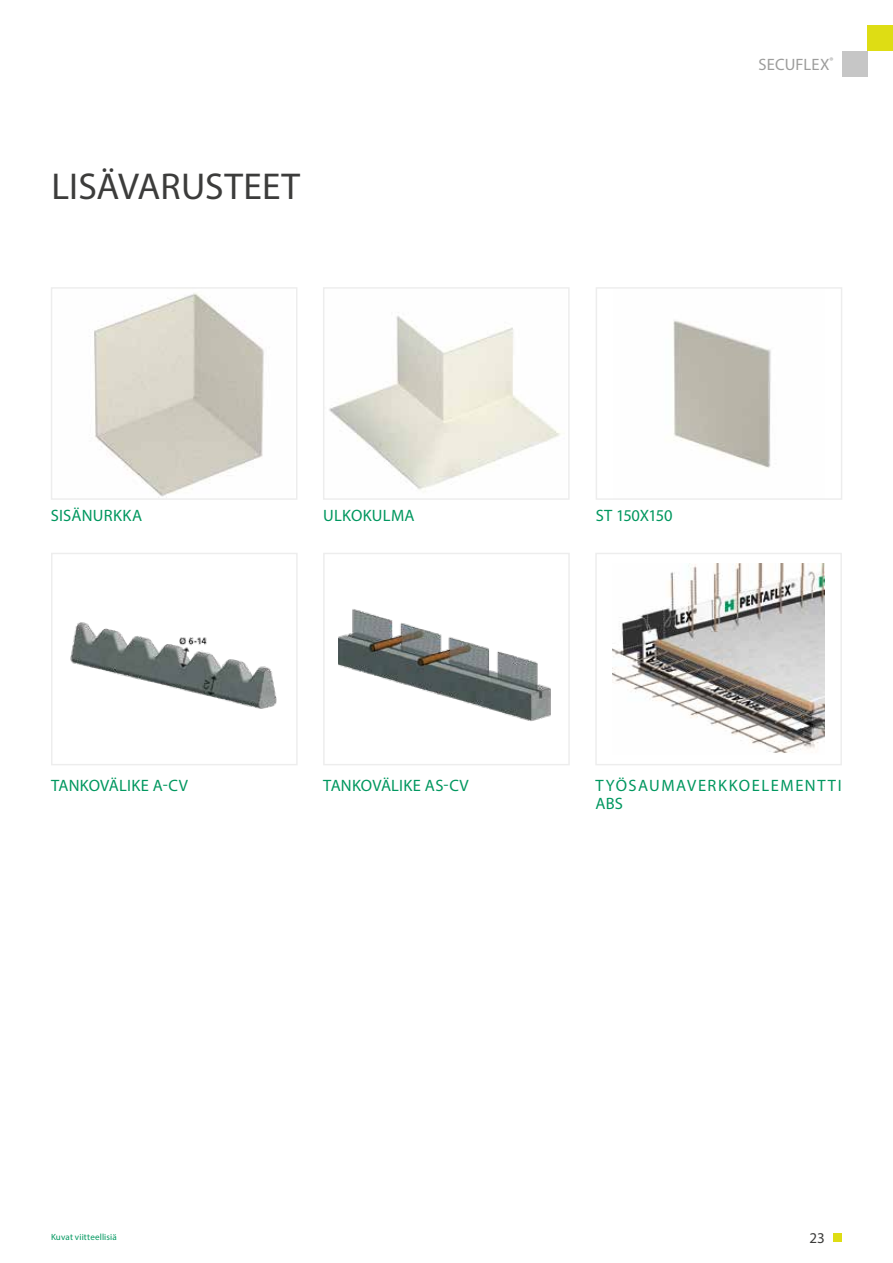
<style>
.page{position:relative;width:893px;height:1263px;background:#fff}
.page>*{position:absolute;margin:0;border:0;box-sizing:border-box;transform-origin:0 0}
.t1{font:37.5px "Myriad Pro";letter-spacing:.005em;color:#3c3c3b}
.t2{font:16.5px "Myriad Pro";letter-spacing:.02em;color:#00975f}
.t3{font:16.5px/18px "Myriad Pro";letter-spacing:.09em;color:#00975f}
.t4{font:16.5px "Myriad Pro";letter-spacing:.01em;color:#9d9d9c}
.t5{font:16.5px "Myriad Pro";letter-spacing:-.015em;color:#00975f}
.t6{font:15px "Myriad Pro";color:#3c3c3b}
.t7{font:9px "Myriad Pro";letter-spacing:.015em;color:#00975f}
</style>
<div class="page">
<div style="left:833px;top:1233px;width:9px;height:9px;background:#dedd14"></div>
<div style="left:842px;top:51px;width:25px;height:26px;background:#c6c6c6"></div>
<div style="left:867px;top:26px;width:26px;height:25px;background:#dedd14"></div>
<img style="left:329px;top:316px;width:232px;height:176px">
<div style="left:323px;top:287px;width:247px;height:213px;border:1px solid #ededed"></div>
<img style="left:673px;top:320px;width:98px;height:148px">
<div style="left:596px;top:287px;width:246px;height:213px;border:1px solid #ededed"></div>
<img style="left:94px;top:293px;width:170px;height:205px">
<div style="left:51px;top:287px;width:246px;height:213px;border:1px solid #ededed"></div>
<div style="left:323px;top:553px;width:247px;height:212px;border:1px solid #ededed"></div>
<div style="left:595px;top:553px;width:247px;height:212px;border:1px solid #ededed"></div>
<div style="left:51px;top:553px;width:247px;height:212px;border:1px solid #ededed"></div>
<img style="left:70px;top:622px;width:207px;height:87px">
<img style="left:339px;top:609px;width:212px;height:112px">
<img style="left:612px;top:563px;width:213px;height:190px">
<h1 class="t1" style="left:51px;top:163px;width:250px">LISÄVARUSTEET</h1>
<p class="t4" style="left:758px;top:54px;width:76px">SECUFLEX<sup>®</sup></p>
<p class="t2" style="left:51px;top:505px;width:93px">SISÄNURKKA</p>
<p class="t2" style="left:323px;top:505px;width:93px">ULKOKULMA</p>
<p class="t5" style="left:596px;top:505px;width:78px">ST 150X150</p>
<p class="t2" style="left:51px;top:775px;width:138px">TANKOVÄLIKE A-CV</p>
<p class="t2" style="left:323px;top:775px;width:147px">TANKOVÄLIKE AS-CV</p>
<p class="t3" style="left:595px;top:776px;width:248px">TYÖSAUMAVERKKOELEMENTTI<br>ABS</p>
<p class="t7" style="left:51px;top:1231px;width:67px">Kuvat viitteellisiä</p>
<p class="t6" style="left:809px;top:1229px;width:17px">23</p>
</div>
